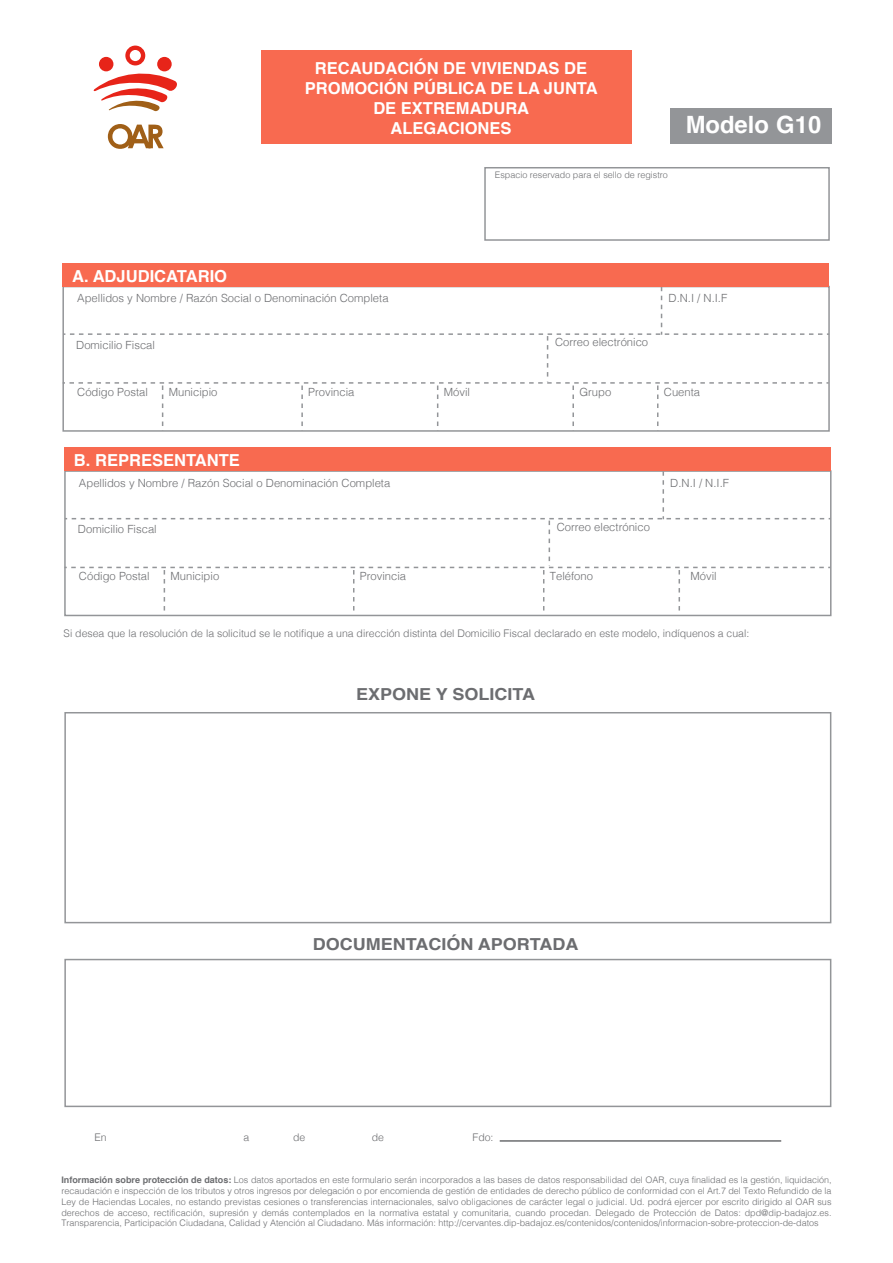
<style>
.page{position:relative;width:893px;height:1263px;background:#fff}
.page>*{position:absolute;margin:0;border:0;box-sizing:border-box;transform-origin:0 0}
.t1{font:700 23.85px "Helvetica";color:#fff}
.t2{font:700 16.5px/19.8px "Helvetica";color:#fff;text-align:center}
.t3{font:700 16.5px "Helvetica";color:#6c6d70;scale:1.09 1}
.t4{font:300 11.25px "Helvetica";color:#6c6d70}
.t5{font:300 10.5px "Helvetica";color:#6c6d70}
.t6{font:300 9px/10.8px "Helvetica";color:#6c6d70;text-align:justify}
.s1{font-weight:700}
</style>
<div class="page">
<svg style="left:108px;top:124px;width:56px;height:25px"></svg>
<svg style="left:93px;top:69px;width:84px;height:43px"></svg>
<div style="left:125px;top:46px;width:20px;height:19px;background:#e72419;border-radius:50%"></div>
<div style="left:99px;top:57px;width:14px;height:14px;background:#e72419;border-radius:50%"></div>
<div style="left:157px;top:57px;width:15px;height:14px;background:#e72419;border-radius:50%"></div>
<div style="left:130px;top:50px;width:11px;height:11px;background:#fff;border-radius:50%"></div>
<div style="left:261px;top:50px;width:371px;height:94px;background:#f86a50"></div>
<svg style="left:63px;top:287px;width:766px;height:144px"></svg>
<div style="left:62px;top:263px;width:767px;height:24px;background:#f86a50"></div>
<svg style="left:64px;top:471px;width:767px;height:144px"></svg>
<div style="left:64px;top:447px;width:767px;height:24px;background:#f86a50"></div>
<hr style="left:500px;top:1140px;width:281px;height:2px;background:#6c6d70">
<div style="left:670px;top:108px;width:161px;height:35px;background:#939598"></div>
<div style="left:484px;top:167px;width:346px;height:74px;border:2px solid #939598"></div>
<div style="left:64px;top:712px;width:767px;height:211px;border:2px solid #939598"></div>
<div style="left:64px;top:959px;width:767px;height:148px;border:2px solid #939598"></div>
<h2 class="t2" style="left:72px;top:266px;width:156px">A. ADJUDICATARIO</h2>
<h2 class="t2" style="left:305px;top:59px;width:294px">RECAUDACIÓN DE VIVIENDAS DE<br>PROMOCIÓN PÚBLICA DE LA JUNTA<br>DE EXTREMADURA<br>ALEGACIONES</h2>
<p class="t6" style="left:495px;top:169px;width:175px">Espacio reservado para el sello de registro</p>
<h1 class="t1" style="left:686px;top:105px;width:137px">Modelo G10</h1>
<p class="t4" style="left:77px;top:289px;width:313px">Apellidos y Nombre / Razón Social o Denominación Completa</p>
<p class="t4" style="left:668px;top:289px;width:60px">D.N.I / N.I.F</p>
<p class="t4" style="left:76px;top:335px;width:80px">Domicilio Fiscal</p>
<p class="t4" style="left:77px;top:382px;width:72px">Código Postal</p>
<p class="t4" style="left:169px;top:382px;width:50px">Municipio</p>
<p class="t4" style="left:555px;top:333px;width:95px">Correo electrónico</p>
<p class="t4" style="left:308px;top:382px;width:48px">Provincia</p>
<p class="t4" style="left:444px;top:382px;width:28px">Móvil</p>
<p class="t4" style="left:579px;top:382px;width:33px">Grupo</p>
<p class="t4" style="left:664px;top:382px;width:38px">Cuenta</p>
<h2 class="t2" style="left:74px;top:451px;width:168px">B. REPRESENTANTE</h2>
<p class="t4" style="left:79px;top:473px;width:313px">Apellidos y Nombre / Razón Social o Denominación Completa</p>
<p class="t4" style="left:670px;top:473px;width:60px">D.N.I / N.I.F</p>
<p class="t4" style="left:78px;top:520px;width:80px">Domicilio Fiscal</p>
<p class="t4" style="left:79px;top:567px;width:72px">Código Postal</p>
<p class="t4" style="left:170px;top:567px;width:50px">Municipio</p>
<p class="t4" style="left:557px;top:517px;width:95px">Correo electrónico</p>
<p class="t4" style="left:360px;top:567px;width:48px">Provincia</p>
<p class="t4" style="left:550px;top:567px;width:45px">Teléfono</p>
<p class="t4" style="left:690px;top:567px;width:28px">Móvil</p>
<p class="t5" style="left:64px;top:624px;width:687px">Si desea que la resolución de la solicitud se le notifique a una dirección distinta del Domicilio Fiscal declarado en este modelo, indíquenos a cual:</p>
<h2 class="t3" style="left:356px;top:681px;width:166px">EXPONE Y SOLICITA</h2>
<h2 class="t3" style="left:313px;top:930px;width:245px">DOCUMENTACIÓN APORTADA</h2>
<p class="t5" style="left:94px;top:1128px;width:14px">En</p>
<p class="t5" style="left:243px;top:1128px;width:7px">a</p>
<p class="t5" style="left:293px;top:1128px;width:14px">de</p>
<p class="t5" style="left:372px;top:1128px;width:14px">de</p>
<p class="t5" style="left:473px;top:1128px;width:23px">Fdo:</p>
<p class="t6" style="left:61px;top:1174px;width:772px"><span class="s1">Información sobre protección de datos:</span> Los datos aportados en este formulario serán incorporados a las bases de datos responsabilidad del OAR, cuya finalidad es la gestión, liquidación, recaudación e inspección de los tributos y otros ingresos por delegación o por encomienda de gestión de entidades de derecho público de conformidad con el Art.7 del Texto Refundido de la Ley de Haciendas Locales, no estando previstas cesiones o transferencias internacionales, salvo obligaciones de carácter legal o judicial. Ud. podrá ejercer por escrito dirigido al OAR sus derechos de acceso, rectificación, supresión y demás contemplados en la normativa estatal y comunitaria, cuando procedan. Delegado de Protección de Datos: dpd@dip-badajoz.es.<br>Transparencia, Participación Ciudadana, Calidad y Atención al Ciudadano. Más información: http://cervantes.dip-badajoz.es/contenidos/contenidos/informacion-sobre-proteccion-de-datos</p>
</div>
